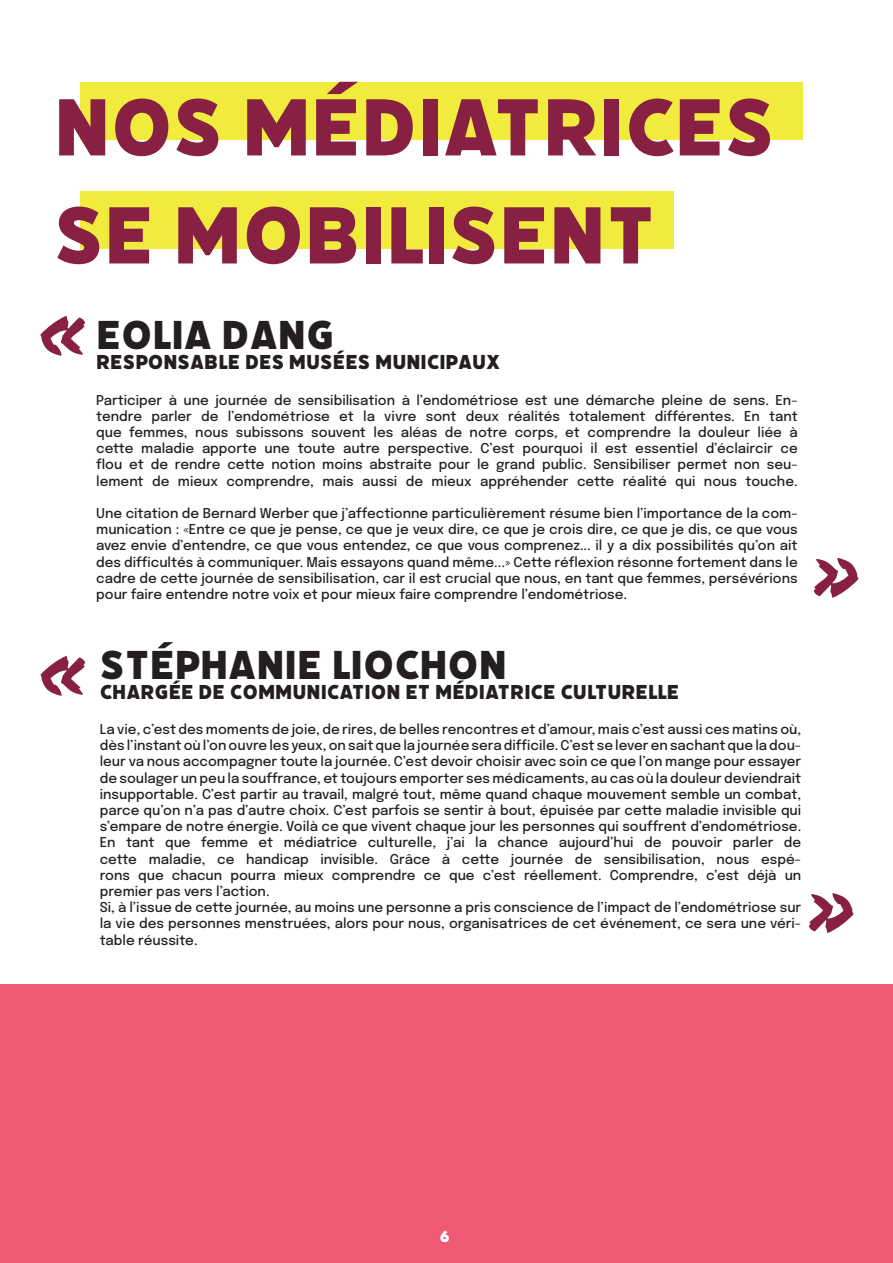
<style>
.page{position:relative;width:893px;height:1263px;background:#fff}
.page>*{position:absolute;margin:0;border:0;box-sizing:border-box;transform-origin:0 0}
.t1{font:105px "Flood Std";color:#872042}
.t2{font:90px/108px "Filicudi Solid";color:#872042}
.t3{font:45px "Filicudi Solid";color:#231f20}
.t4{font:22.5px "Filicudi Solid";color:#231f20}
.t5{font:18px "Filicudi Solid";color:#fff}
.t6{font:500 13.5px/16.2px "Epilogue";color:#231f20;text-align:justify}
</style>
<div class="page">
<div style="left:0;top:985px;width:893px;height:278px;background:#f05973"></div>
<hr style="left:892px;top:1023px;width:1px;height:186px;background:#f0eb3d">
<hr style="left:892px;top:575px;width:1px;height:213px;background:#f0eb3d">
<div style="left:80px;top:191px;width:594px;height:57px;background:#f0eb3d"></div>
<div style="left:80px;top:83px;width:723px;height:57px;background:#f0eb3d"></div>
<h2 class="t2" style="left:54px;top:74px;width:619px">NOS MÉDIATRICES<br>SE MOBILISENT</h2>
<h1 class="t1" style="left:40px;top:272px;width:49px">«</h1>
<h3 class="t3" style="left:96px;top:309px;width:240px">EOLIA DANG</h3>
<h3 class="t4" style="left:96px;top:349px;width:406px">RESPONSABLE DES MUSÉES MUNICIPAUX</h3>
<p class="t6" style="left:96px;top:391px;width:703px">Participer à une journée de sensibilisation à l’endométriose est une démarche pleine de sens. En&shy;tendre parler de l’endométriose et la vivre sont deux réalités totalement différentes. En tant que femmes, nous subissons souvent les aléas de notre corps, et comprendre la douleur liée à cette maladie apporte une toute autre perspective. C’est pourquoi il est essentiel d’éclaircir ce flou et de rendre cette notion moins abstraite pour le grand public. Sensibiliser permet non seu&shy;lement de mieux comprendre, mais aussi de mieux appréhender cette réalité qui nous touche.</p>
<p class="t6" style="left:96px;top:504px;width:703px">Une citation de Bernard Werber que j’affectionne particulièrement résume bien l’importance de la com&shy;munication : «Entre ce que je pense, ce que je veux dire, ce que je crois dire, ce que je dis, ce que vous avez envie d’entendre, ce que vous entendez, ce que vous comprenez... il y a dix possibilités qu’on ait des difficultés à communiquer. Mais essayons quand même...» Cette réflexion résonne fortement dans le cadre de cette journée de sensibilisation, car il est crucial que nous, en tant que femmes, persévérions pour faire entendre notre voix et pour mieux faire comprendre l’endométriose.</p>
<h1 class="t1" style="left:859px;top:641px;width:49px;rotate:-180deg">«</h1>
<h1 class="t1" style="left:40px;top:612px;width:49px">«</h1>
<h3 class="t3" style="left:100px;top:638px;width:409px">STÉPHANIE LIOCHON</h3>
<h3 class="t4" style="left:100px;top:679px;width:27px">CHARGÉE</h3>
<h3 class="t4" style="left:198px;top:679px;width:449px">DE COMMUNICATION ET MÉDIATRICE CULTURELLE</h3>
<p class="t6" style="left:100px;top:720px;width:703px;text-align:left">La vie, c’est des moments de joie, de rires, de belles rencontres et d’amour, mais c’est aussi ces matins où, dès l’instant où l’on ouvre les yeux, on sait que la journée sera difficile. C’est se lever en sachant que la dou&shy;leur va nous accompagner toute la journée. C’est devoir choisir avec soin ce que l’on mange pour essayer de soulager un peu la souffrance, et toujours emporter ses médicaments, au cas où la douleur deviendrait insupportable. C’est partir au travail, malgré tout, même quand chaque mouvement semble un combat, parce qu’on n’a pas d’autre choix. C’est parfois se sentir à bout, épuisée par cette maladie invisible qui s’empare de notre énergie. Voilà ce que vivent chaque jour les personnes qui souffrent d’endométriose.<br>En tant que femme et médiatrice culturelle, j’ai la chance aujourd’hui de pouvoir parler de cette maladie, ce handicap invisible. Grâce à cette journée de sensibilisation, nous espé&shy;rons que chacun pourra mieux comprendre ce que c’est réellement. Comprendre, c’est déjà un premier pas vers l’action.<br>Si, à l’issue de cette journée, au moins une personne a pris conscience de l’impact de l’endométriose sur la vie des personnes menstruées, alors pour nous, organisatrices de cet événement, ce sera une véri&shy;table réussite.</p>
<h1 class="t1" style="left:854px;top:977px;width:49px;rotate:-180deg">«</h1>
<h3 class="t5" style="left:440px;top:1226px;width:12px">6</h3>
</div>
